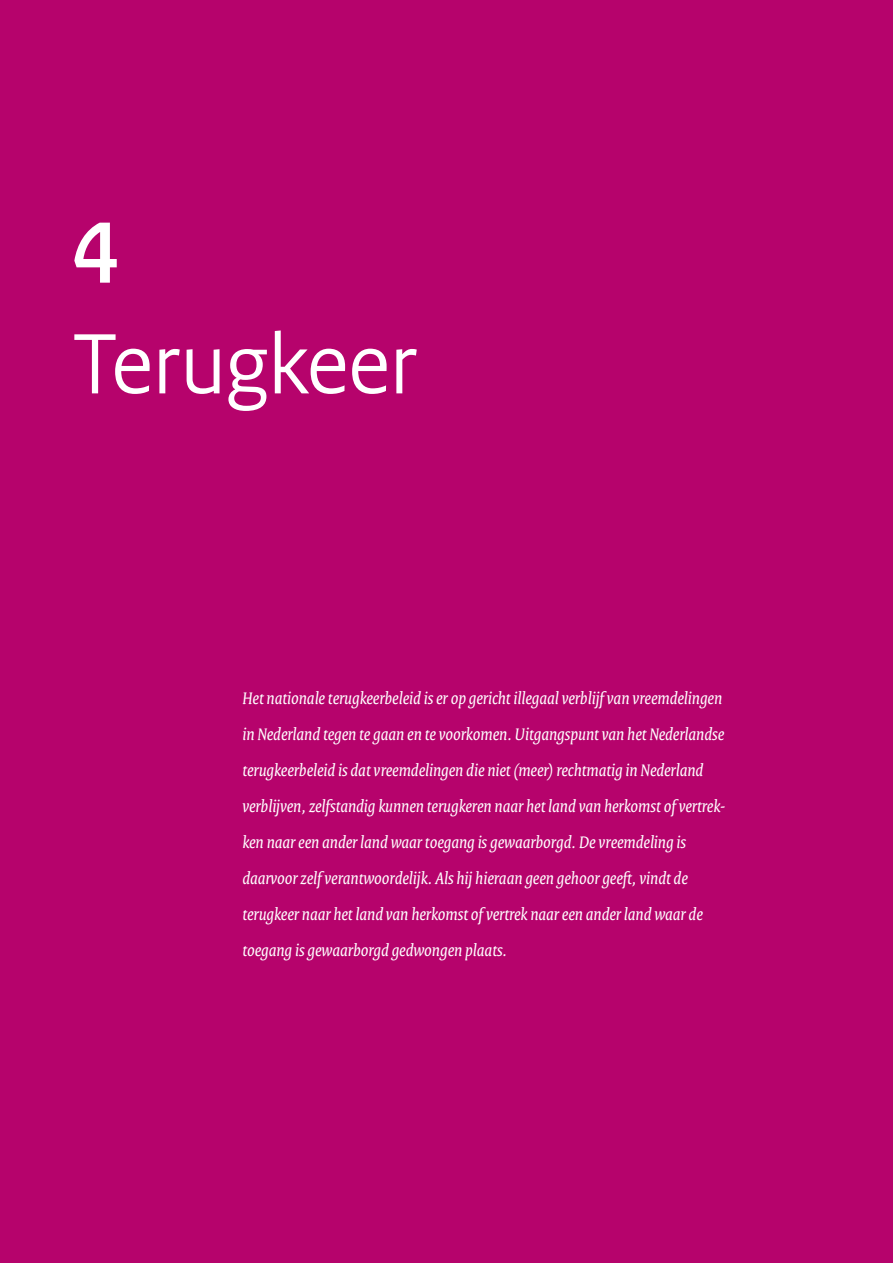
<style>
.page{position:relative;width:893px;height:1263px;background:#b6036c}
.page>*{position:absolute;margin:0;border:0;box-sizing:border-box;transform-origin:0 0}
.t1{font:90px "Rijksoverheid Sans Heading";color:#fff}
.t2{font:700 90px "Rijksoverheid Sans Heading";color:#fff}
.t3{font:italic 18px/36px "Rijksoverheid Serif";color:#fff}
</style>
<div class="page">
<h1 class="t2" style="left:72px;top:187px;width:48px">4</h1>
<h1 class="t1" style="left:72px;top:312px;width:347px">Terugkeer</h1>
<p class="t3" style="left:242px;top:680px;width:485px">Het nationale terugkeerbeleid is er op gericht illegaal verblijf van vreemdelingen in Nederland tegen te gaan en te voorkomen. Uitgangspunt van het Nederlandse terugkeerbeleid is dat vreemdelingen die niet (meer) rechtmatig in Nederland verblijven, zelfstandig kunnen terugkeren naar het land van herkomst of vertrek&shy;ken naar een ander land waar toegang is gewaarborgd. De vreemdeling is daarvoor zelf verantwoordelijk. Als hij hieraan geen gehoor geeft, vindt de terugkeer naar het land van herkomst of vertrek naar een ander land waar de toegang is gewaarborgd gedwongen plaats.</p>
</div>
